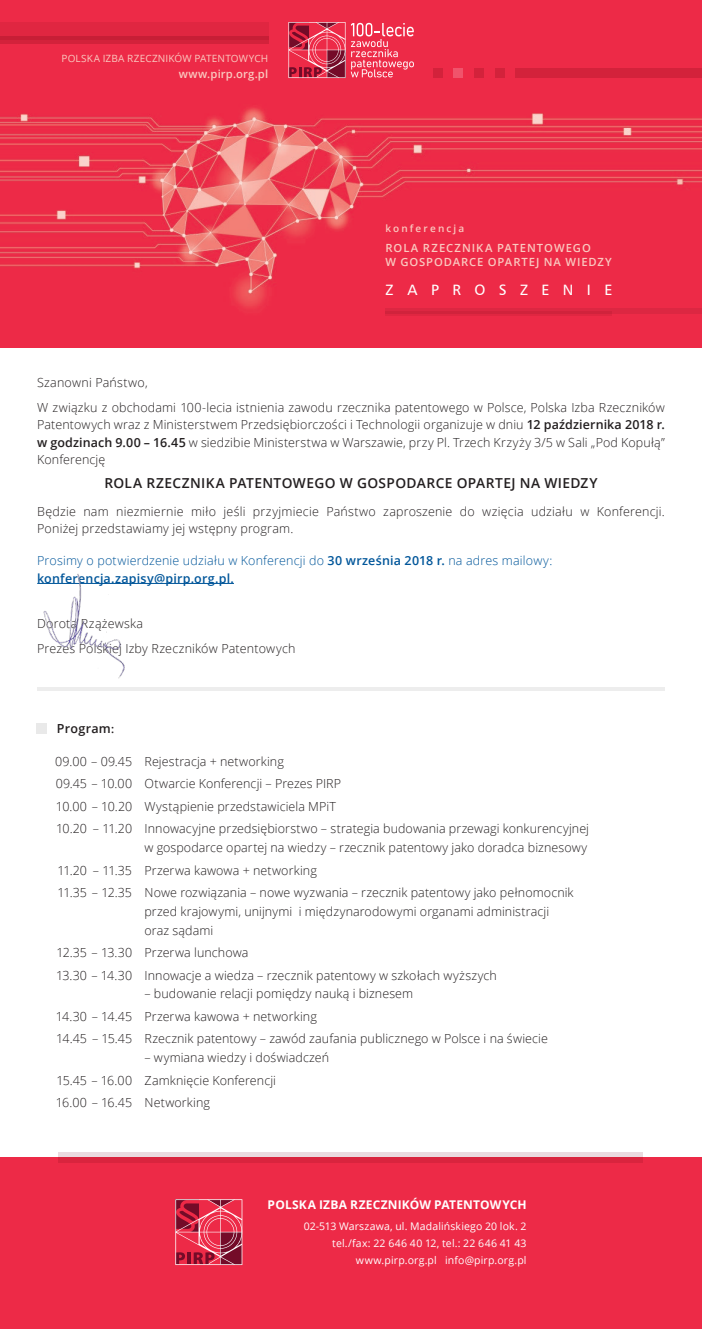
<style>
.page{position:relative;width:702px;height:1329px;background:#fff}
.page>*{position:absolute;margin:0;border:0;box-sizing:border-box;transform-origin:0 0}
.t1{font:15px "Humanist 777 BT Roman B";letter-spacing:.895em;color:#fff}
.t2{font:600 13.75px "Open Sans";letter-spacing:.025em;color:#231f20}
.t3{font:300 12.5px/22.4px "Open Sans";letter-spacing:.005em;color:#231f20}
.t4{font:300 12.5px/17.5px "Open Sans";letter-spacing:.015em;color:#01569a}
.t5{font:600 12.5px "Open Sans";letter-spacing:.025em;color:#231f20}
.t6{font:700 12px "Open Sans";letter-spacing:.015em;color:#fff}
.t7{font:600 11.25px/13.5px "Open Sans";letter-spacing:.08em;color:#fac9bf}
.t8{font:600 11.25px "Open Sans";letter-spacing:.015em;color:#fac9bf}
.t9{font:10.5px/17px "Open Sans";letter-spacing:.015em;color:#fff;text-align:right}
.t10{font:10px "Open Sans";letter-spacing:.015em;color:#fac9bf}
.t11{font:600 10px "Open Sans";letter-spacing:.215em;color:#fac9bf}
.s1{font-weight:600}
.s2{font-size:11.25px}
</style>
<div class="page">
<div style="left:0;top:1157px;width:702px;height:172px;background:#ed2a47"></div>
<svg style="left:58px;top:1152px;width:585px;height:10px"></svg>
<hr style="left:37px;top:687px;width:627px;height:3px;background:#231f20">
<div style="left:37px;top:723px;width:10px;height:10px;background:#e9e9e9"></div>
<img style="left:0;top:0;width:702px;height:347px">
<hr style="left:37px;top:583px;width:197px;height:1px;background:#01569a">
<div style="left:385px;top:308px;width:317px;height:5px;background:#dc2742"></div>
<svg style="left:385px;top:311px;width:227px;height:4px"></svg>
<svg style="left:288px;top:22px;width:126px;height:56px"></svg>
<div style="left:0;top:22px;width:268px;height:18px;background:#e02641"></div>
<div style="left:0;top:36px;width:268px;height:7px;background:#c71e36"></div>
<div style="left:515px;top:68px;width:187px;height:10px;background:#d3223b"></div>
<div style="left:433px;top:68px;width:10px;height:10px;background:#d3223b"></div>
<div style="left:453px;top:68px;width:10px;height:10px;background:#f0536b"></div>
<div style="left:474px;top:68px;width:10px;height:10px;background:#d3223b"></div>
<div style="left:494px;top:68px;width:10px;height:10px;background:#d3223b"></div>
<svg style="left:175px;top:1199px;width:67px;height:66px"></svg>
<img style="left:39px;top:574px;width:89px;height:104px">
<p class="t10" style="left:61px;top:51px;width:208px">POLSKA IZBA RZECZNIKÓW PATENTOWYCH</p>
<p class="t8" style="left:179px;top:66px;width:91px">www.pirp.org.pl</p>
<p class="t11" style="left:385px;top:221px;width:80px">konferencja</p>
<p class="t7" style="left:385px;top:241px;width:228px">ROLA RZECZNIKA PATENTOWEGO<br>W GOSPODARCE OPARTEJ NA WIEDZY</p>
<p class="t1" style="left:385px;top:280px;width:228px">ZAPROSZENIE</p>
<p class="t3" style="left:37px;top:370px;width:629px;line-height:24.6px">Szanowni Państwo,<br>W związku z obchodami 100-lecia istnienia zawodu rzecznika patentowego w Polsce, Polska Izba Rzeczników</p>
<p class="t3" style="left:37px;top:415px;width:629px;line-height:17.5px;text-align:justify">Patentowych wraz z Ministerstwem Przedsiębiorczości i Technologii organizuje w dniu <span class="s1">12 października 2018 r. w godzinach 9.00 – 16.45</span> w siedzibie Ministerstwa w Warszawie, przy Pl. Trzech Krzyży 3/5 w Sali „Pod Kopułą” Konferencję</p>
<p class="t2" style="left:104px;top:473px;width:494px">ROLA RZECZNIKA PATENTOWEGO W GOSPODARCE OPARTEJ NA WIEDZY</p>
<p class="t3" style="left:37px;top:502px;width:629px;line-height:17.5px">Będzie nam niezmiernie miło jeśli przyjmiecie Państwo zaproszenie do wzięcia udziału w Konferencji.<br>Poniżej przedstawiamy jej wstępny program.</p>
<p class="t4" style="left:37px;top:551px;width:516px">Prosimy o potwierdzenie udziału w Konferencji do <span class="s1">30 września 2018 r.</span> na adres mailowy: <span class="s1">konferencja.zapisy@pirp.org.pl.</span></p>
<p class="t3" style="left:37px;top:611px;width:260px;line-height:24.6px">Dorota Rzążewska<br>Prezes Polskiej Izby Rzeczników Patentowych</p>
<p class="t5" style="left:57px;top:719px;width:59px">Program<span class="s2">:</span></p>
<p class="t3" style="left:55px;top:750px;width:535px">09.00 – 09.45 Rejestracja + networking<br>09.45 – 10.00 Otwarcie Konferencji – Prezes PIRP<br>10.00 – 10.20 Wystąpienie przedstawiciela MPiT<br>10.20 – 11.20 Innowacyjne przedsiębiorstwo – strategia budowania przewagi konkurencyjnej</p>
<p class="t3" style="left:57px;top:836px;width:531px;text-indent:87px">w gospodarce opartej na wiedzy – rzecznik patentowy jako doradca biznesowy<br>11.20 – 11.35 Przerwa kawowa + networking<br>11.35 – 12.35 Nowe rozwiązania – nowe wyzwania – rzecznik patentowy jako pełnomocnik</p>
<p class="t3" style="left:144px;top:901px;width:406px;line-height:18.9px">przed krajowymi, unijnymi i międzynarodowymi organami administracji oraz sądami</p>
<p class="t3" style="left:56px;top:941px;width:442px">12.35 – 13.30 Przerwa lunchowa<br>13.30 – 14.30 Innowacje a wiedza – rzecznik patentowy w szkołach wyższych</p>
<p class="t3" style="left:56px;top:982px;width:493px;text-indent:88px">– budowanie relacji pomiędzy nauką i biznesem<br>14.30 – 14.45 Przerwa kawowa + networking<br>14.45 – 15.45 Rzecznik patentowy – zawód zaufania publicznego w Polsce i na świecie</p>
<p class="t3" style="left:56px;top:1046px;width:275px;text-indent:89px">– wymiana wiedzy i doświadczeń<br>15.45 – 16.00 Zamknięcie Konferencji<br>16.00 – 16.45 Networking</p>
<p class="t6" style="left:267px;top:1195px;width:260px">POLSKA IZBA RZECZNIKÓW PATENTOWYCH</p>
<p class="t9" style="left:304px;top:1217px;width:224px">02-513 Warszawa, ul. Madalińskiego 20 lok. 2 tel./fax: 22 646 40 12, tel.: 22 646 41 43 www.pirp.org.pl info@pirp.org.pl</p>
</div>
